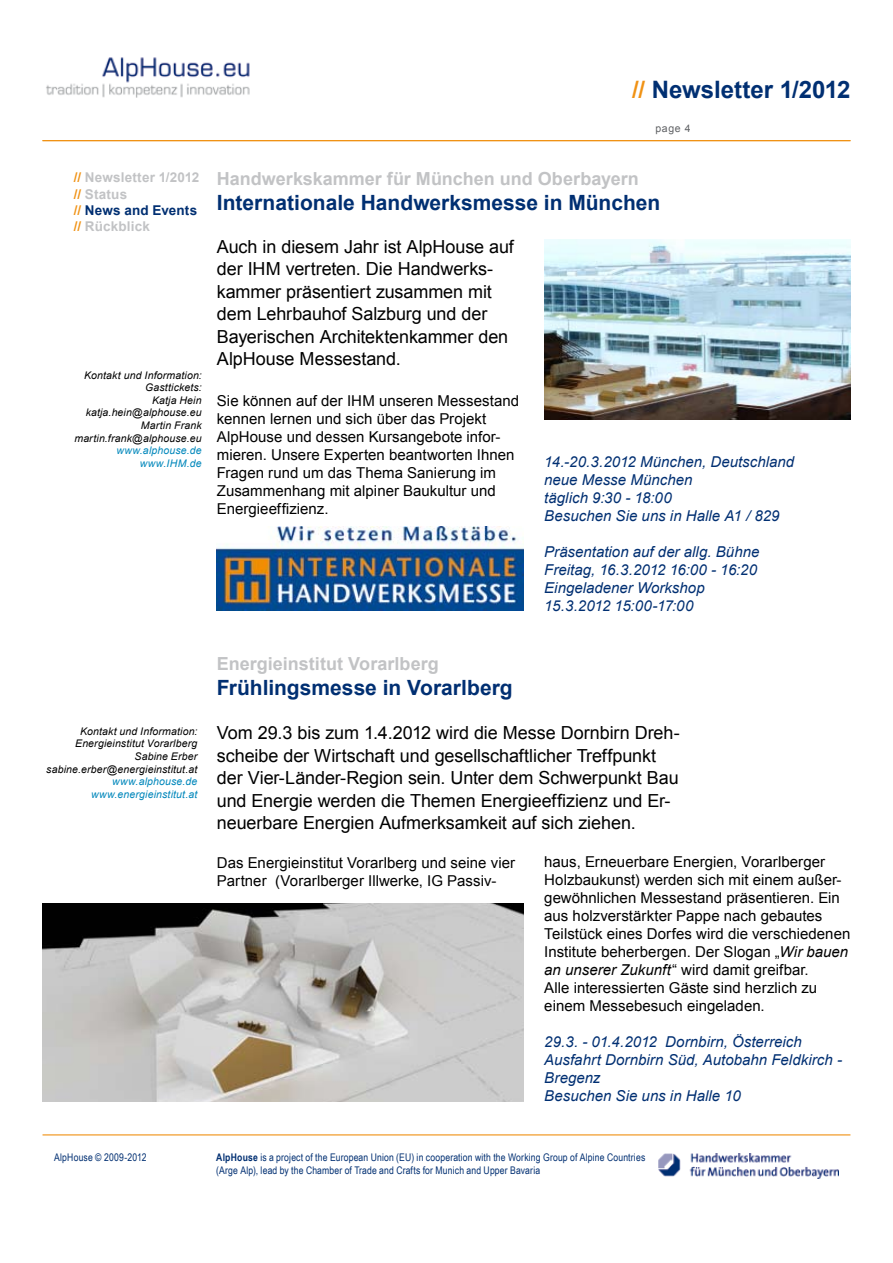
<style>
.page{position:relative;width:893px;height:1263px;background:#fff}
.page>*{position:absolute;margin:0;border:0;box-sizing:border-box;transform-origin:0 0}
.t1{font:700 24px "Arial";color:#002f72}
.t2{font:700 21px "Arial";color:#002f72}
.t3{font:18px/22.5px "Arial";letter-spacing:-.005em;color:#000}
.t4{font:700 18px "Arial";color:#c2c3c5}
.t5{font:15px/18px "Arial";letter-spacing:.005em;color:#000}
.t6{font:italic 15px/18px "Arial";color:#002f72}
.t7{font:700 13.5px/16.2px "Arial";letter-spacing:.01em;color:#c2c3c5}
.t8{font:italic 10.5px/12.6px "Arial";letter-spacing:.015em;color:#000;text-align:right}
.t9{font:10.5px/12.6px "Arial Narrow";letter-spacing:.015em;color:#002f72}
.t10{font:italic 10.5px/12.6px "Arial";letter-spacing:.015em;color:#0087bb;text-align:right}
.t11{font:10.5px "Arial";color:#5f6164}
.s1{color:#f09214}
.s2{color:#002f72}
.s3{font-style:italic}
.s4{font-weight:700}
</style>
<div class="page">
<img style="left:659px;top:1153px;width:180px;height:26px">
<img style="left:46px;top:57px;width:204px;height:41px">
<hr style="left:43px;top:1134px;width:807px;height:1px;background:#f09214">
<hr style="left:43px;top:140px;width:807px;height:1px;background:#f09214">
<img style="left:43px;top:903px;width:480px;height:198px">
<img style="left:544px;top:240px;width:306px;height:180px">
<img style="left:217px;top:526px;width:306px;height:84px">
<p class="t7" style="left:74px;top:170px;width:127px"><span class="s1">//</span> Newsletter 1/2012 <span class="s1">//</span> Status<br><span class="s1">//</span> <span class="s2">News and Events </span><span class="s1">//</span> Rückblick</p>
<p class="t8" style="left:74px;top:369px;width:129px">Kontakt und Information:<br>Gasttickets:<br>Katja Hein katja.hein@alphouse.eu<br>Martin Frank martin.frank@alphouse.eu</p>
<p class="t10" style="left:116px;top:444px;width:87px">www.alphouse.de www.IHM.de</p>
<h1 class="t1" style="left:632px;top:74px;width:220px"><span class="s1">//</span> Newsletter 1/2012</h1>
<p class="t11" style="left:655px;top:121px;width:37px">page 4</p>
<p class="t4" style="left:217px;top:166px;width:424px">Handwerkskammer für München und Oberbayern</p>
<h2 class="t2" style="left:217px;top:189px;width:445px">Internationale Handwerksmesse in München</h2>
<p class="t3" style="left:217px;top:235px;width:299px">Auch in diesem Jahr ist AlpHouse auf der IHM vertreten. Die Handwerks&shy;kammer präsentiert zusammen mit dem Lehrbauhof Salzburg und der<br>Bayerischen Architektenkammer den<br>AlpHouse Messestand.</p>
<p class="t5" style="left:217px;top:392px;width:304px">Sie können auf der IHM unseren Messestand kennen lernen und sich über das Projekt AlpHouse und dessen Kursangebote infor&shy;mieren. Unsere Experten beantworten Ihnen Fragen rund um das Thema Sanierung im Zusammenhang mit alpiner Baukultur und Energieeffizienz.</p>
<p class="t6" style="left:544px;top:453px;width:251px">14.-20.3.2012 München, Deutschland neue Messe München<br>täglich 9:30 - 18:00<br>Besuchen Sie uns in Halle A1 / 829</p>
<p class="t6" style="left:544px;top:543px;width:217px">Präsentation auf der allg. Bühne<br>Freitag, 16.3.2012 16:00 - 16:20<br>Eingeladener Workshop<br>15.3.2012 15:00-17:00</p>
<p class="t8" style="left:46px;top:725px;width:153px">Kontakt und Information:<br>Energieinstitut Vorarlberg<br>Sabine Erber sabine.erber@energieinstitut.at</p>
<p class="t10" style="left:91px;top:775px;width:108px">www.alphouse.de www.energieinstitut.at</p>
<p class="t4" style="left:217px;top:652px;width:223px">Energieinstitut Vorarlberg</p>
<h2 class="t2" style="left:217px;top:674px;width:297px">Frühlingsmesse in Vorarlberg</h2>
<p class="t3" style="left:217px;top:722px;width:464px">Vom 29.3 bis zum 1.4.2012 wird die Messe Dornbirn Dreh&shy;scheibe der Wirtschaft und gesellschaftlicher Treffpunkt der Vier-Länder-Region sein. Unter dem Schwerpunkt Bau und Energie werden die Themen Energieeffizienz und Er&shy;neuerbare Energien Aufmerksamkeit auf sich ziehen.</p>
<p class="t5" style="left:217px;top:853px;width:300px">Das Energieinstitut Vorarlberg und seine vier<br>Partner (Vorarlberger Illwerke, IG Passiv-</p>
<p class="t5" style="left:544px;top:853px;width:308px">haus, Erneuerbare Energien, Vorarlberger Holzbaukunst) werden sich mit einem außer&shy;gewöhnlichen Messestand präsentieren. Ein aus holzverstärkter Pappe nach gebautes Teilstück eines Dorfes wird die verschiedenen Institute beherbergen. Der Slogan „<span class="s3">Wir bauen an unserer Zukunft</span>“ wird damit greifbar.<br>Alle interessierten Gäste sind herzlich zu einem Messebesuch eingeladen.</p>
<p class="t6" style="left:544px;top:1033px;width:299px">29.3. - 01.4.2012 Dornbirn, Österreich<br>Ausfahrt Dornbirn Süd, Autobahn Feldkirch -<br>Bregenz<br>Besuchen Sie uns in Halle 10</p>
<p class="t9" style="left:54px;top:1151px;width:94px">AlpHouse © 2009-2012</p>
<p class="t9" style="left:216px;top:1151px;width:431px"><span class="s4">AlpHouse</span> is a project of the European Union (EU) in cooperation with the Working Group of Alpine Countries (Arge Alp), lead by the Chamber of Trade and Crafts for Munich and Upper Bavaria</p>
</div>
